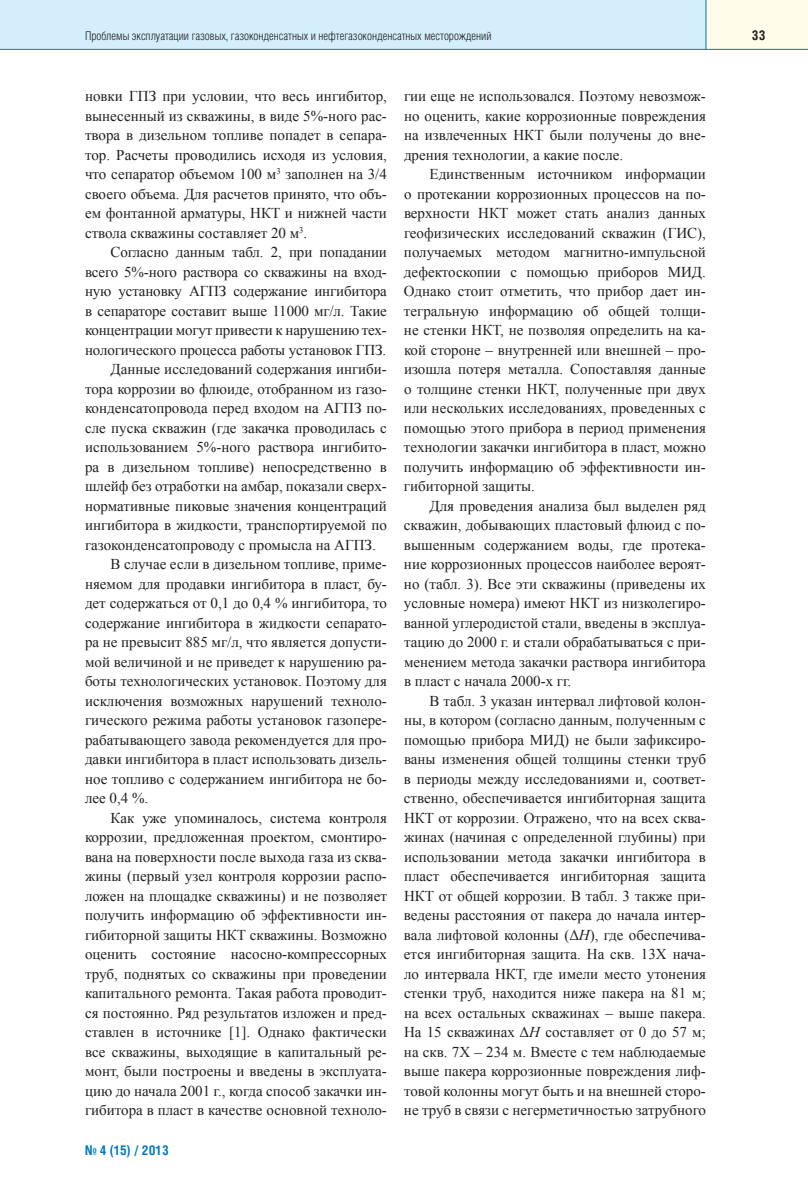
<style>
.page{position:relative;width:808px;height:1187px;background:#fff}
.page>*{position:absolute;margin:0;border:0;box-sizing:border-box;transform-origin:0 0}
.t1{font:15px/19.5px "Times New Roman";color:#231f20;text-align:justify}
.t2{font:700 13.5px "Helios Cond";color:#0079c2}
.t3{font:700 13.5px "Helios Cond";color:#231f20}
.t4{font:300 12px "Helios Cond";color:#231f20}
.s1{font-style:italic}
</style>
<div class="page">
<div style="left:0;top:0;width:706px;height:49px;background:#d4effb"></div>
<div style="left:706px;top:0;width:102px;height:49px;background:#fffde9"></div>
<hr style="left:0;top:49px;width:808px;height:1px;background:#0079c2">
<hr style="left:705px;top:0;width:1px;height:49px;background:#0079c2">
<p class="t4" style="left:85px;top:32px;width:408px">Проблемы эксплуатации газовых, газоконденсатных и нефтегазоконденсатных месторождений</p>
<p class="t3" style="left:752px;top:31px;width:15px">33</p>
<p class="t1" style="left:85px;top:86px;width:303px">новки ГПЗ при условии, что весь ингибитор, вынесенный из скважины, в виде 5%-ного рас&shy;твора в дизельном топливе попадет в сепара&shy;тор. Расчеты проводились исходя из условия, что сепаратор объемом 100 м<sup>3</sup> заполнен на 3/4 своего объема. Для расчетов принято, что объ&shy;ем фонтанной арматуры, НКТ и нижней части ствола скважины составляет 20 м<sup>3</sup>.</p>
<p class="t1" style="left:111px;top:242px;width:278px">Согласно данным табл. 2, при попадании</p>
<p class="t1" style="left:85px;top:262px;width:303px">всего 5%-ного раствора со скважины на вход-</p>
<p class="t1" style="left:85px;top:281px;width:303px">ную установку АГПЗ содержание ингибитора</p>
<p class="t1" style="left:85px;top:301px;width:303px">в сепараторе составит выше 11000 мг/л. Такие</p>
<p class="t1" style="left:85px;top:320px;width:303px">концентрации могут привести к нарушению тех-</p>
<p class="t1" style="left:85px;top:340px;width:303px">нологического процесса работы установок ГПЗ.</p>
<p class="t1" style="left:111px;top:359px;width:278px">Данные исследований содержания ингиби-</p>
<p class="t1" style="left:85px;top:379px;width:303px">тора коррозии во флюиде, отобранном из газо-</p>
<p class="t1" style="left:85px;top:398px;width:303px">конденсатопровода перед входом на АГПЗ по-</p>
<p class="t1" style="left:85px;top:418px;width:303px">сле пуска скважин (где закачка проводилась с</p>
<p class="t1" style="left:85px;top:437px;width:303px">использованием 5%-ного раствора ингибито-</p>
<p class="t1" style="left:85px;top:457px;width:303px">ра в дизельном топливе) непосредственно в</p>
<p class="t1" style="left:85px;top:476px;width:303px">шлейф без отработки на амбар, показали сверх-</p>
<p class="t1" style="left:85px;top:496px;width:303px">нормативные пиковые значения концентраций</p>
<p class="t1" style="left:85px;top:515px;width:303px">ингибитора в жидкости, транспортируемой по</p>
<p class="t1" style="left:85px;top:535px;width:292px">газоконденсатопроводу с промысла на АГПЗ.</p>
<p class="t1" style="left:111px;top:554px;width:278px">В случае если в дизельном топливе, приме-</p>
<p class="t1" style="left:85px;top:574px;width:303px">няемом для продавки ингибитора в пласт, бу-</p>
<p class="t1" style="left:85px;top:593px;width:303px">дет содержаться от 0,1 до 0,4 % ингибитора, то</p>
<p class="t1" style="left:85px;top:613px;width:303px">содержание ингибитора в жидкости сепарато-</p>
<p class="t1" style="left:85px;top:632px;width:303px">ра не превысит 885 мг/л, что является допусти-</p>
<p class="t1" style="left:85px;top:652px;width:303px">мой величиной и не приведет к нарушению ра-</p>
<p class="t1" style="left:85px;top:671px;width:303px">боты технологических установок. Поэтому для</p>
<p class="t1" style="left:85px;top:691px;width:303px">исключения возможных нарушений техноло-</p>
<p class="t1" style="left:85px;top:710px;width:303px">гического режима работы установок газопере-</p>
<p class="t1" style="left:85px;top:730px;width:303px">рабатывающего завода рекомендуется для про-</p>
<p class="t1" style="left:85px;top:749px;width:303px">давки ингибитора в пласт использовать дизель-</p>
<p class="t1" style="left:85px;top:769px;width:303px">ное топливо с содержанием ингибитора не бо-</p>
<p class="t1" style="left:85px;top:788px;width:65px">лее 0,4 %.</p>
<p class="t1" style="left:111px;top:808px;width:278px">Как уже упоминалось, система контроля</p>
<p class="t1" style="left:85px;top:827px;width:303px">коррозии, предложенная проектом, смонтиро-</p>
<p class="t1" style="left:85px;top:847px;width:303px">вана на поверхности после выхода газа из сква-</p>
<p class="t1" style="left:85px;top:866px;width:303px">жины (первый узел контроля коррозии распо-</p>
<p class="t1" style="left:85px;top:886px;width:303px">ложен на площадке скважины) и не позволяет</p>
<p class="t1" style="left:85px;top:905px;width:303px">получить информацию об эффективности ин-</p>
<p class="t1" style="left:85px;top:925px;width:303px">гибиторной защиты НКТ скважины. Возможно</p>
<p class="t1" style="left:85px;top:944px;width:303px">оценить состояние насосно-компрессорных</p>
<p class="t1" style="left:85px;top:964px;width:303px">труб, поднятых со скважины при проведении</p>
<p class="t1" style="left:85px;top:983px;width:303px">капитального ремонта. Такая работа проводит-</p>
<p class="t1" style="left:85px;top:1003px;width:303px">ся постоянно. Ряд результатов изложен и пред-</p>
<p class="t1" style="left:85px;top:1022px;width:303px">ставлен в источнике [1]. Однако фактически</p>
<p class="t1" style="left:85px;top:1042px;width:303px">все скважины, выходящие в капитальный ре-</p>
<p class="t1" style="left:85px;top:1061px;width:303px">монт, были построены и введены в эксплуата-</p>
<p class="t1" style="left:85px;top:1081px;width:303px">цию до начала 2001 г., когда способ закачки ин-</p>
<p class="t1" style="left:85px;top:1100px;width:303px">гибитора в пласт в качестве основной техноло-</p>
<p class="t2" style="left:85px;top:1145px;width:85px">№ 4 (15) / 2013</p>
<p class="t1" style="left:404px;top:86px;width:303px">гии еще не использовался. Поэтому невозмож&shy;но оценить, какие коррозионные повреждения на извлеченных НКТ были получены до вне&shy;дрения технологии, а какие после.</p>
<p class="t1" style="left:404px;top:164px;width:303px;text-indent:26px">Единственным источником информации о протекании коррозионных процессов на по&shy;верхности НКТ может стать анализ данных геофизических исследований скважин (ГИС), получаемых методом магнитно-импульсной дефектоскопии с помощью приборов МИД.<br>Однако стоит отметить, что прибор дает ин&shy;тегральную информацию об общей толщи&shy;не стенки НКТ, не позволяя определить на ка&shy;кой стороне – внутренней или внешней – про&shy;изошла потеря металла. Сопоставляя данные о толщине стенки НКТ, полученные при двух или нескольких исследованиях, проведенных с помощью этого прибора в период применения технологии закачки ингибитора в пласт, можно получить информацию об эффективности ин&shy;гибиторной защиты.</p>
<p class="t1" style="left:404px;top:496px;width:303px;text-indent:26px">Для проведения анализа был выделен ряд скважин, добывающих пластовый флюид с по&shy;вышенным содержанием воды, где протека&shy;ние коррозионных процессов наиболее вероят&shy;но (табл. 3). Все эти скважины (приведены их условные номера) имеют НКТ из низколегиро&shy;ванной углеродистой стали, введены в эксплуа&shy;тацию до 2000 г. и стали обрабатываться с при&shy;менением метода закачки раствора ингибитора в пласт с начала 2000-х гг.</p>
<p class="t1" style="left:404px;top:691px;width:303px;text-indent:26px">В табл. 3 указан интервал лифтовой колон&shy;ны, в котором (согласно данным, полученным с помощью прибора МИД) не были зафиксиро&shy;ваны изменения общей толщины стенки труб в периоды между исследованиями и, соответ&shy;ственно, обеспечивается ингибиторная защита НКТ от коррозии. Отражено, что на всех сква&shy;жинах (начиная с определенной глубины) при использовании метода закачки ингибитора в пласт обеспечивается ингибиторная защита НКТ от общей коррозии. В табл. 3 также при&shy;ведены расстояния от пакера до начала интер&shy;вала лифтовой колонны (Δ<span class="s1">H</span>), где обеспечива&shy;ется ингибиторная защита. На скв. 13Х нача&shy;ло интервала НКТ, где имели место утонения стенки труб, находится ниже пакера на 81 м; на всех остальных скважинах – выше пакера.<br>На 15 скважинах Δ<span class="s1">H</span> составляет от 0 до 57 м; на скв. 7Х – 234 м. Вместе с тем наблюдаемые выше пакера коррозионные повреждения лиф&shy;товой колонны могут быть и на внешней сторо&shy;не труб в связи с негерметичностью затрубного</p>
</div>
